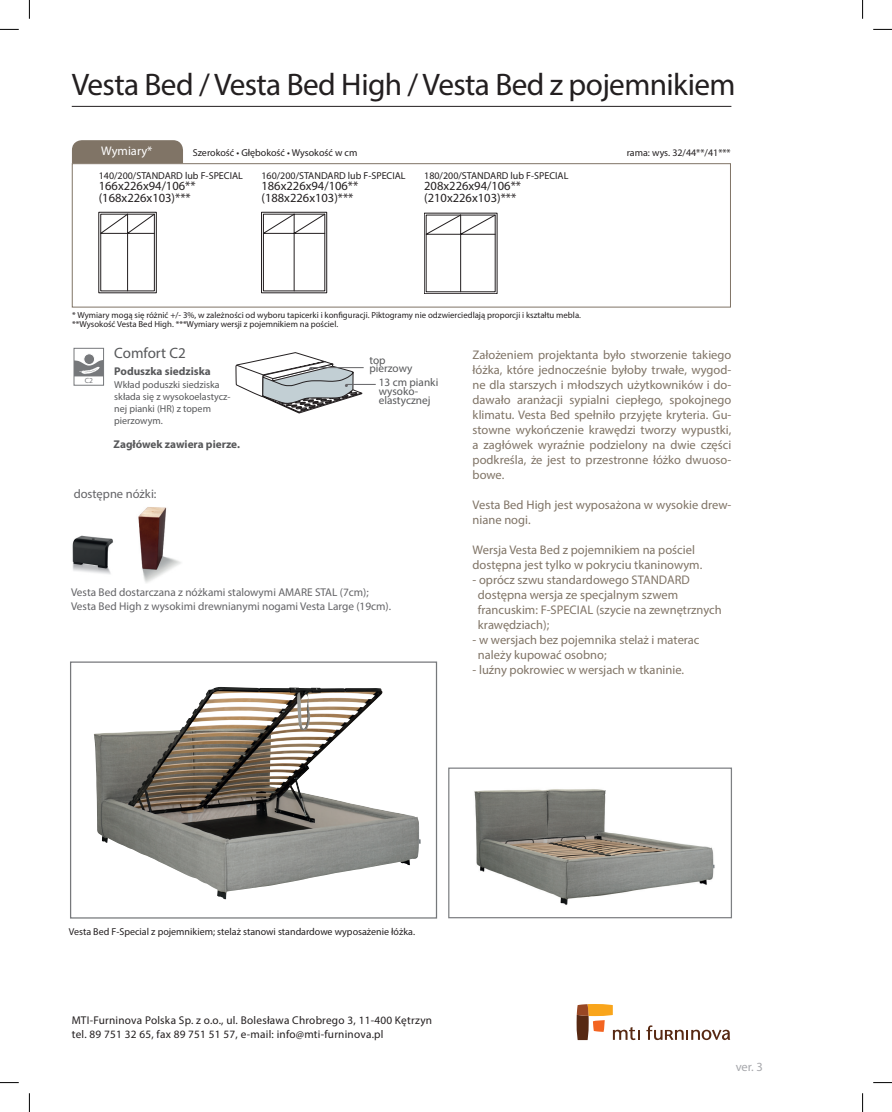
<style>
.page{position:relative;width:892px;height:1112px;background:#fff}
.page>*{position:absolute;margin:0;border:0;box-sizing:border-box;transform-origin:0 0}
.t1{font:31.25px "Myriad Pro";letter-spacing:-.02em;color:#231f20}
.t2{font:15px "Myriad Pro";color:#57585a}
.t3{font:12.5px/15px "Myriad Pro";color:#807466}
.t4{font:12.5px/11.2px "Myriad Pro";color:#231f20}
.t5{font:12.5px "Myriad Pro";color:#636366}
.t6{font:12.5px "Myriad Pro";color:#fff}
.t7{font:12.5px "Myriad Pro";color:#a8a9ad}
.t8{font:11.25px/13.5px "Myriad Pro";letter-spacing:.02em;color:#231f20}
.t9{font:11.25px/13.5px "Myriad Pro";color:#636366}
.t10{font:11.25px/8.8px "Myriad Pro";color:#57585a}
.t11{font:700 11.25px "Myriad Pro";color:#57585a}
.t12{font:10px "Myriad Pro";color:#231f20}
.t13{font:10px/12px "Myriad Pro";color:#57585a}
.t14{font:8.75px/8.8px "Myriad Pro";color:#231f20}
.t15{font:7.5px "Myriad Pro";color:#76787b}
</style>
<div class="page">
<hr style="left:72px;top:106px;width:659px;height:1px;background:#231f20">
<div style="left:72px;top:140px;width:111px;height:23px;background:#807466"></div>
<svg style="left:576px;top:1004px;width:63px;height:35px"></svg>
<svg style="left:646px;top:1025px;width:84px;height:14px"></svg>
<div style="left:72px;top:163px;width:658px;height:144px;border:1px solid #807466"></div>
<svg style="left:98px;top:212px;width:59px;height:81px"></svg>
<svg style="left:261px;top:212px;width:66px;height:81px"></svg>
<svg style="left:424px;top:213px;width:73px;height:81px"></svg>
<img style="left:94px;top:687px;width:273px;height:212px">
<div style="left:70px;top:661px;width:367px;height:257px;border:1px solid #76787b"></div>
<img style="left:72px;top:535px;width:41px;height:39px">
<img style="left:474px;top:789px;width:241px;height:116px">
<div style="left:448px;top:767px;width:284px;height:151px;border:1px solid #7e8083"></div>
<img style="left:138px;top:507px;width:43px;height:76px">
<div style="left:74px;top:348px;width:30px;height:37px;border:1px solid #76787b"></div>
<svg style="left:74px;top:353px;width:30px;height:23px"></svg>
<hr style="left:346px;top:384px;width:30px;height:1px;background:#636366">
<hr style="left:310px;top:367px;width:53px;height:1px;background:#636366">
<svg style="left:236px;top:352px;width:126px;height:62px"></svg>
<svg style="left:0;top:29px;width:19px;height:1px"></svg>
<svg style="left:873px;top:29px;width:18px;height:1px"></svg>
<svg style="left:0;top:1082px;width:19px;height:1px"></svg>
<svg style="left:873px;top:1082px;width:18px;height:1px"></svg>
<svg style="left:29px;top:0;width:1px;height:19px"></svg>
<svg style="left:29px;top:1093px;width:1px;height:18px"></svg>
<svg style="left:862px;top:0;width:1px;height:19px"></svg>
<svg style="left:862px;top:1093px;width:1px;height:18px"></svg>
<h1 class="t1" style="left:72px;top:66px;width:665px">Vesta Bed / Vesta Bed High / Vesta Bed z pojemnikiem</h1>
<p class="t6" style="left:101px;top:143px;width:53px">Wymiary*</p>
<p class="t12" style="left:193px;top:146px;width:166px">Szerokość • Głębokość • Wysokość w cm</p>
<p class="t12" style="left:626px;top:146px;width:105px">rama: wys. 32/44**/41***</p>
<p class="t12" style="left:99px;top:169px;width:146px">140/200/STANDARD lub F-SPECIAL</p>
<p class="t4" style="left:99px;top:180px;width:98px">166x226x94/106** (168x226x103)***</p>
<p class="t12" style="left:261px;top:169px;width:146px">160/200/STANDARD lub F-SPECIAL</p>
<p class="t4" style="left:261px;top:180px;width:98px">186x226x94/106** (188x226x103)***</p>
<p class="t12" style="left:424px;top:169px;width:146px">180/200/STANDARD lub F-SPECIAL</p>
<p class="t4" style="left:424px;top:180px;width:98px">208x226x94/106** (210x226x103)***</p>
<p class="t14" style="left:72px;top:310px;width:510px">* Wymiary mogą się różnić +/- 3%, w zależności od wyboru tapicerki i konfiguracji. Piktogramy nie odzwierciedlają proporcji i kształtu mebla. **Wysokość Vesta Bed High. ***Wymiary wersji z pojemnikiem na pościel.</p>
<p class="t15" style="left:85px;top:376px;width:10px">C2</p>
<p class="t2" style="left:114px;top:344px;width:73px">Comfort C2</p>
<p class="t11" style="left:114px;top:363px;width:98px">Poduszka siedziska</p>
<p class="t13" style="left:114px;top:378px;width:118px">Wkład poduszki siedziska składa się z wysokoelastycz&shy;nej pianki (HR) z topem pierzowym.</p>
<p class="t11" style="left:114px;top:436px;width:128px">Zagłówek zawiera pierze.</p>
<p class="t5" style="left:74px;top:486px;width:84px">dostępne nóżki:</p>
<p class="t10" style="left:369px;top:355px;width:44px">top pierzowy</p>
<p class="t10" style="left:379px;top:378px;width:61px">13 cm pianki wysoko&shy;elastycznej</p>
<p class="t9" style="left:71px;top:585px;width:321px">Vesta Bed dostarczana z nóżkami stalowymi AMARE STAL (7cm);<br>Vesta Bed High z wysokimi drewnianymi nogami Vesta Large (19cm).</p>
<p class="t3" style="left:472px;top:347px;width:260px;text-align:justify">Założeniem projektanta było stworzenie takiego łóżka, które jednocześnie byłoby trwałe, wygod&shy;ne dla starszych i młodszych użytkowników i do&shy;dawało aranżacji sypialni ciepłego, spokojnego klimatu. Vesta Bed spełniło przyjęte kryteria. Gu&shy;stowne wykończenie krawędzi tworzy wypustki, a zagłówek wyraźnie podzielony na dwie części podkreśla, że jest to przestronne łóżko dwuoso&shy;bowe.</p>
<p class="t3" style="left:472px;top:497px;width:260px">Vesta Bed High jest wyposażona w wysokie drew&shy;niane nogi.</p>
<p class="t3" style="left:472px;top:542px;width:231px">Wersja Vesta Bed z pojemnikiem na pościel dostępna jest tylko w pokryciu tkaninowym.</p>
<p class="t3" style="left:478px;top:572px;width:245px;text-indent:-5px">- oprócz szwu standardowego STANDARD dostępna wersja ze specjalnym szwem francuskim: F-SPECIAL (szycie na zewnętrznych krawędziach);</p>
<p class="t3" style="left:478px;top:632px;width:223px;text-indent:-5px">- w wersjach bez pojemnika stelaż i materac należy kupować osobno;</p>
<p class="t3" style="left:472px;top:662px;width:213px">- luźny pokrowiec w wersjach w tkaninie.</p>
<p class="t12" style="left:69px;top:924px;width:348px">Vesta Bed F-Special z pojemnikiem; stelaż stanowi standardowe wyposażenie łóżka.</p>
<p class="t8" style="left:72px;top:1013px;width:362px">MTI-Furninova Polska Sp. z o.o., ul. Bolesława Chrobrego 3, 11-400 Kętrzyn tel. 89 751 32 65, fax 89 751 51 57, e-mail: info@mti-furninova.pl</p>
<p class="t7" style="left:735px;top:1058px;width:29px">ver. 3</p>
</div>
